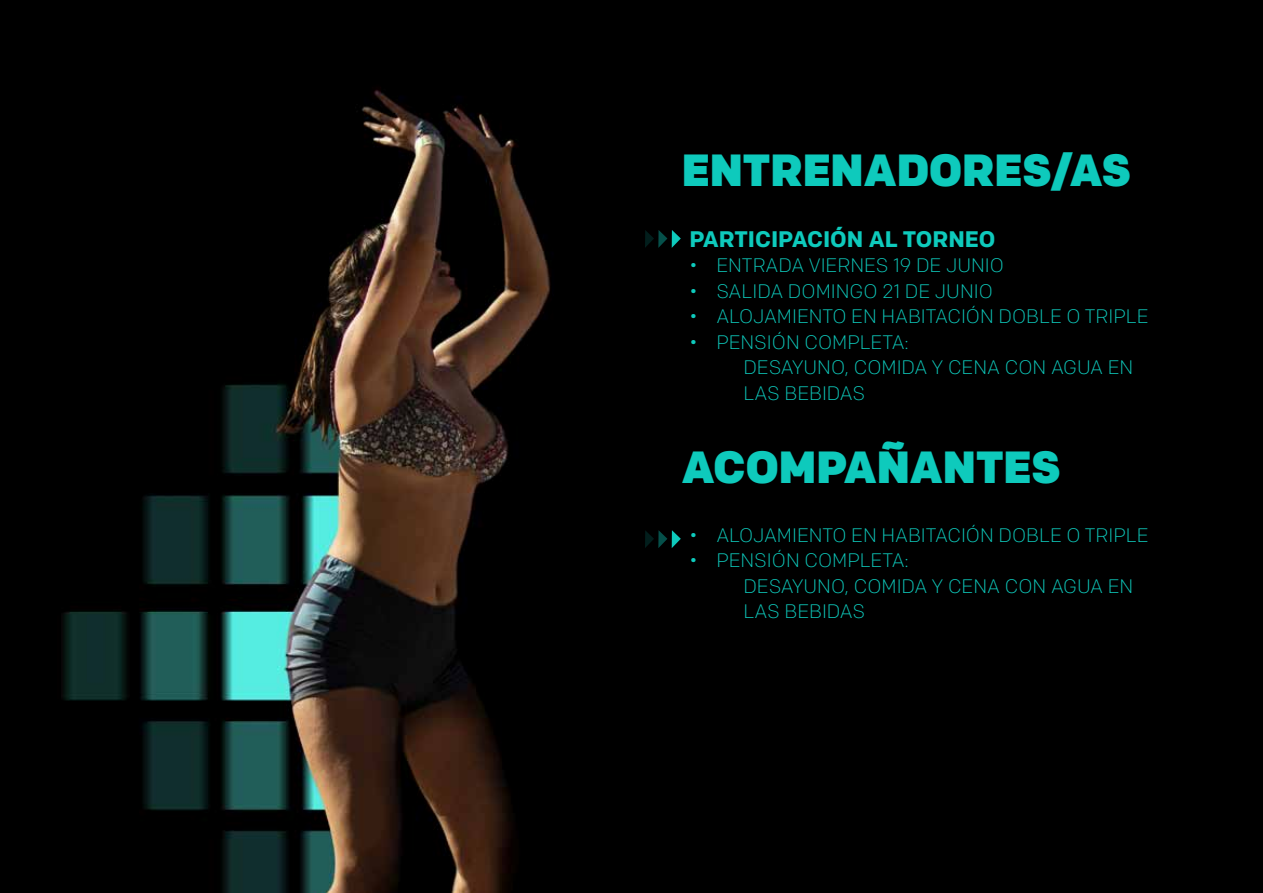
<style>
.page{position:relative;width:1263px;height:893px;background:#000}
.page>*{position:absolute;margin:0;border:0;box-sizing:border-box;transform-origin:0 0}
.t1{font:900 45px "Colfax";color:#0ecabc}
.t2{font:700 22.5px "Colfax";color:#0ecabc}
.t3{font:300 19.5px/25.5px "Colfax";color:#0ecabc}
</style>
<div class="page">
<img style="left:62px;top:89px;width:489px;height:804px">
<svg style="left:645px;top:230px;width:36px;height:18px"></svg>
<svg style="left:645px;top:530px;width:36px;height:18px"></svg>
<h1 class="t1" style="left:682px;top:143px;width:451px">ENTRENADORES/AS</h1>
<p class="t2" style="left:689px;top:225px;width:308px">PARTICIPACIÓN AL TORNEO</p>
<p class="t3" style="left:689px;top:253px;width:316px">• ENTRADA VIERNES 19 DE JUNIO</p>
<p class="t3" style="left:689px;top:278px;width:305px">• SALIDA DOMINGO 21 DE JUNIO</p>
<p class="t3" style="left:689px;top:304px;width:461px">• ALOJAMIENTO EN HABITACIÓN DOBLE O TRIPLE</p>
<p class="t3" style="left:743px;top:329px;width:391px;text-indent:-54px">• PENSIÓN COMPLETA:<br>DESAYUNO, COMIDA Y CENA CON AGUA EN<br>LAS BEBIDAS</p>
<h1 class="t1" style="left:682px;top:439px;width:380px">ACOMPAÑANTES</h1>
<p class="t3" style="left:689px;top:522px;width:461px">• ALOJAMIENTO EN HABITACIÓN DOBLE O TRIPLE</p>
<p class="t3" style="left:743px;top:548px;width:391px;text-indent:-54px">• PENSIÓN COMPLETA:<br>DESAYUNO, COMIDA Y CENA CON AGUA EN<br>LAS BEBIDAS</p>
</div>
